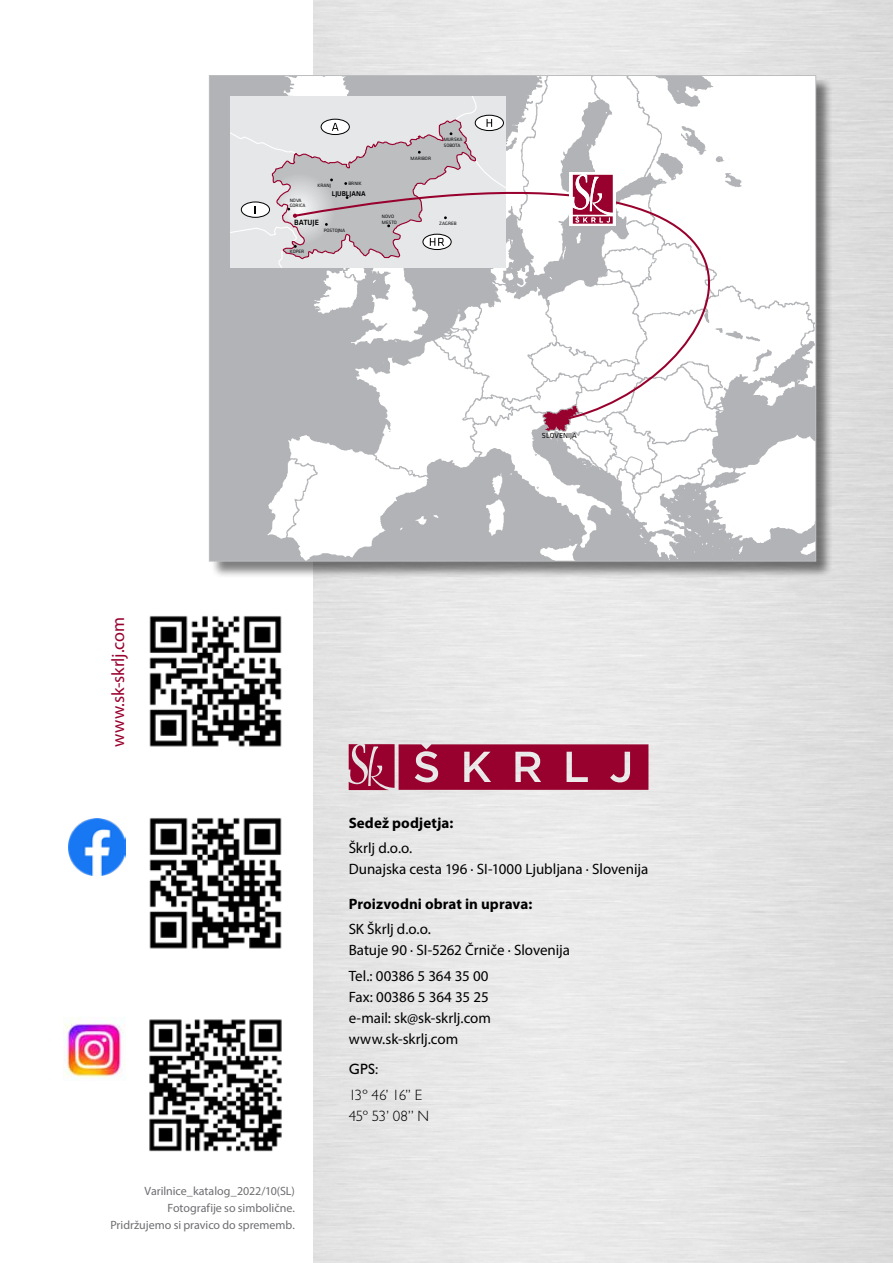
<style>
.page{position:relative;width:893px;height:1263px;background:#fff}
.page>*{position:absolute;margin:0;border:0;box-sizing:border-box;transform-origin:0 0}
.t1{font:18px "Myriad Pro";letter-spacing:-.005em;color:#98002e}
.t2{font:15px/21px "Myriad Pro";letter-spacing:-.005em;color:#000}
.t3{font:700 15px "Myriad Pro";letter-spacing:.005em;color:#000}
.t4{font:300 15px/21px "Gill Sans MT Pro";letter-spacing:-.025em;color:#000}
.t5{font:500 15px "Gill Sans MT Pro";color:#000}
.t6{font:12px/16.5px "Myriad Pro";letter-spacing:-.005em;color:#6d6e71;text-align:right}
.t7{font:500 7.8px "Klavika CH";color:#000}
.t8{font:7.65px "Klavika CH";color:#000}
.t9{font:500 7.2px "Klavika CH";color:#000}
.t10{font:4.95px/5.6px "Klavika CH";color:#000}
</style>
<div class="page">
<div style="left:210px;top:76px;width:623px;height:502px;background:#000;opacity:.5"></div>
<svg style="left:209px;top:75px;width:607px;height:486px"></svg>
<svg style="left:573px;top:175px;width:40px;height:49px"></svg>
<svg style="left:349px;top:744px;width:299px;height:46px;background:#a6284d"></svg>
<img style="left:149px;top:615px;width:133px;height:132px">
<img style="left:149px;top:817px;width:133px;height:132px">
<img style="left:149px;top:1019px;width:133px;height:133px">
<img style="left:69px;top:819px;width:57px;height:57px">
<img style="left:64px;top:1017px;width:62px;height:61px">
<p class="t10" style="left:290px;top:197px;width:17px">NOVA<br>GORICA</p>
<p class="t10" style="left:317px;top:183px;width:15px">KRANJ</p>
<p class="t10" style="left:348px;top:180px;width:15px">BRNIK</p>
<p class="t9" style="left:332px;top:188px;width:35px">LJUBLJANA</p>
<p class="t10" style="left:410px;top:155px;width:22px">MARIBOR</p>
<p class="t10" style="left:444px;top:136px;width:20px">MURSKA<br>SOBOTA</p>
<p class="t10" style="left:382px;top:213px;width:17px">NOVO<br>MESTO</p>
<p class="t7" style="left:294px;top:217px;width:26px">BATUJE</p>
<p class="t10" style="left:439px;top:220px;width:19px">ZAGREB</p>
<p class="t10" style="left:324px;top:227px;width:23px">POSTOJNA</p>
<p class="t10" style="left:290px;top:248px;width:16px">KOPER</p>
<p class="t8" style="left:542px;top:430px;width:36px">SLOVENIJA</p>
<p class="t1" style="left:107px;top:747px;width:131px;rotate:-90deg">www.sk-skrlj.com</p>
<p class="t6" style="left:110px;top:1183px;width:186px">Varilnice_katalog_2022/10(SL)<br>Fotografije so simbolične.<br>Pridržujemo si pravico do sprememb.</p>
<p class="t3" style="left:349px;top:813px;width:106px">Sedež podjetja:</p>
<p class="t2" style="left:349px;top:837px;width:301px">Škrlj d.o.o.<br>Dunajska cesta 196 · SI-1000 Ljubljana · Slovenija</p>
<p class="t3" style="left:349px;top:894px;width:185px">Proizvodni obrat in uprava:</p>
<p class="t2" style="left:349px;top:918px;width:223px">SK Škrlj d.o.o.<br>Batuje 90 · SI-5262 Črniče · Slovenija</p>
<p class="t2" style="left:349px;top:965px;width:144px">Tel.: 00386 5 364 35 00<br>Fax: 00386 5 364 35 25 e-mail: sk@sk-skrlj.com www.sk-skrlj.com</p>
<p class="t5" style="left:349px;top:1060px;width:31px">GPS:</p>
<p class="t4" style="left:349px;top:1084px;width:82px">13º 46’ 16’’ E<br>45º 53’ 08’’ N</p>
</div>
